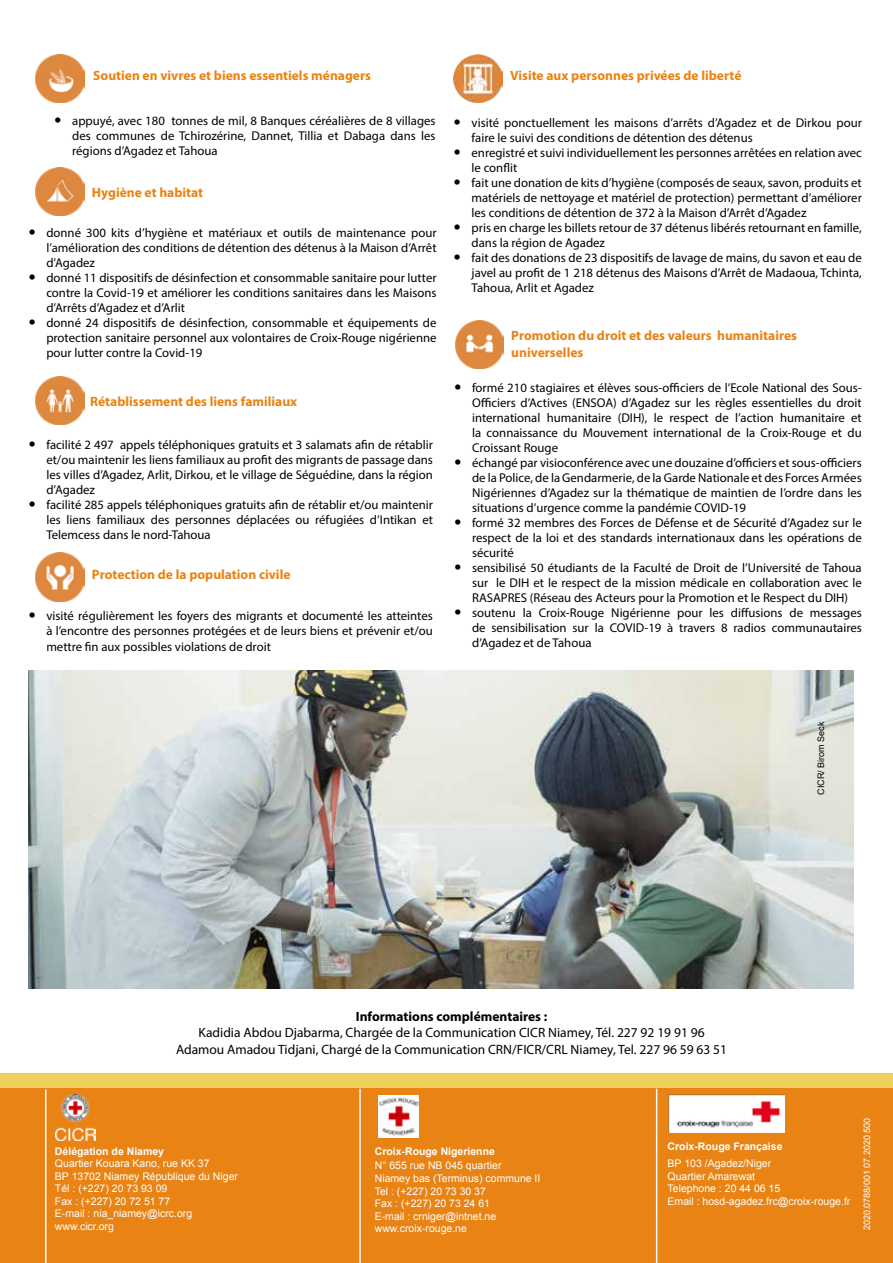
<style>
.page{position:relative;width:893px;height:1263px;background:#fff}
.page>*{position:absolute;margin:0;border:0;box-sizing:border-box;transform-origin:0 0}
.t1{font:700 13.5px/16.5px "Myriad Pro";color:#e88314}
.t2{font:13.5px/16.5px "Myriad Pro";color:#000;text-align:center}
.t3{font:700 13.5px "Myriad Pro";color:#000}
.t4{font:12.75px/15px "Myriad Pro";color:#000}
.t5{font:10.5px/12.6px "Arial";color:#fff}
.t6{font:700 10.5px "Arial";color:#fff}
.t7{font:9px "Arial";color:#fff}
.t8{font:9px "Arial";color:#000}
</style>
<div class="page">
<div style="left:0;top:1073px;width:893px;height:15px;background:#eed15d"></div>
<div style="left:0;top:1088px;width:893px;height:175px;background:#e88314"></div>
<img style="left:36px;top:376px;width:48px;height:49px">
<img style="left:36px;top:54px;width:48px;height:49px">
<img style="left:455px;top:320px;width:49px;height:49px">
<img style="left:55px;top:1095px;width:40px;height:46px">
<img style="left:378px;top:1095px;width:40px;height:43px">
<hr style="left:359px;top:1089px;width:2px;height:174px;background:#fff">
<hr style="left:45px;top:1089px;width:1px;height:174px;background:#fff">
<hr style="left:656px;top:1089px;width:1px;height:174px;background:#fff">
<img style="left:669px;top:1094px;width:116px;height:39px">
<img style="left:36px;top:553px;width:48px;height:48px">
<img style="left:36px;top:167px;width:48px;height:49px">
<img style="left:28px;top:671px;width:825px;height:317px">
<img style="left:454px;top:54px;width:48px;height:49px">
<p class="t1" style="left:93px;top:67px;width:279px">Soutien en vivres et biens essentiels ménagers</p>
<p class="t4" style="left:72px;top:113px;width:365px;text-align:justify">appuyé, avec 180 tonnes de mil, 8 Banques céréalières de 8 villages des communes de Tchirozérine, Dannet, Tillia et Dabaga dans les régions d’Agadez et Tahoua</p>
<p class="t1" style="left:92px;top:184px;width:113px">Hygiène et habitat</p>
<p class="t4" style="left:46px;top:225px;width:392px">donné 300 kits d’hygiène et matériaux et outils de maintenance pour l’amélioration des conditions de détention des détenus à la Maison d’Arrêt d’Agadez<br>donné 11 dispositifs de désinfection et consommable sanitaire pour lutter contre la Covid-19 et améliorer les conditions sanitaires dans les Maisons d’Arrêts d’Agadez et d’Arlit<br>donné 24 dispositifs de désinfection, consommable et équipements de protection sanitaire personnel aux volontaires de Croix-Rouge nigérienne pour lutter contre la Covid-19</p>
<p class="t1" style="left:90px;top:393px;width:209px">Rétablissement des liens familiaux</p>
<p class="t4" style="left:46px;top:437px;width:388px">facilité 2 497 appels téléphoniques gratuits et 3 salamats afin de rétablir et/ou maintenir les liens familiaux au profit des migrants de passage dans les villes d’Agadez, Arlit, Dirkou, et le village de Séguédine, dans la région d’Agadez<br>facilité 285 appels téléphoniques gratuits afin de rétablir et/ou maintenir les liens familiaux des personnes déplacées ou réfugiées d’Intikan et Telemcess dans le nord-Tahoua</p>
<p class="t1" style="left:92px;top:565px;width:200px">Protection de la population civile</p>
<p class="t4" style="left:46px;top:608px;width:388px;text-align:justify">visité régulièrement les foyers des migrants et documenté les atteintes à l’encontre des personnes protégées et de leurs biens et prévenir et/ou mettre fin aux possibles violations de droit</p>
<p class="t1" style="left:510px;top:66px;width:233px">Visite aux personnes privées de liberté</p>
<p class="t4" style="left:472px;top:115px;width:392px">visité ponctuellement les maisons d’arrêts d’Agadez et de Dirkou pour faire le suivi des conditions de détention des détenus<br>enregistré et suivi individuellement les personnes arrêtées en relation avec le conflit<br>fait une donation de kits d’hygiène (composés de seaux, savon, produits et matériels de nettoyage et matériel de protection) permettant d’améliorer les conditions de détention de 372 à la Maison d’Arrêt d’Agadez<br>pris en charge les billets retour de 37 détenus libérés retournant en famille, dans la région de Agadez<br>fait des donations de 23 dispositifs de lavage de mains, du savon et eau de javel au profit de 1 218 détenus des Maisons d’Arrêt de Madaoua, Tchinta, Tahoua, Arlit et Agadez</p>
<p class="t1" style="left:511px;top:327px;width:287px">Promotion du droit et des valeurs humanitaires universelles</p>
<p class="t4" style="left:472px;top:380px;width:391px">formé 210 stagiaires et élèves sous-officiers de l’Ecole National des Sous-Officiers d’Actives (ENSOA) d’Agadez sur les règles essentielles du droit international humanitaire (DIH), le respect de l’action humanitaire et la connaissance du Mouvement international de la Croix-Rouge et du Croissant Rouge<br>échangé par visioconférence avec une douzaine d’officiers et sous-officiers de la Police, de la Gendarmerie, de la Garde Nationale et des Forces Armées Nigériennes d’Agadez sur la thématique de maintien de l’ordre dans les situations d’urgence comme la pandémie COVID-19<br>formé 32 membres des Forces de Défense et de Sécurité d’Agadez sur le respect de la loi et des standards internationaux dans les opérations de sécurité<br>sensibilisé 50 étudiants de la Faculté de Droit de l’Université de Tahoua sur le DIH et le respect de la mission médicale en collaboration avec le RASAPRES (Réseau des Acteurs pour la Promotion et le Respect du DIH) soutenu la Croix-Rouge Nigérienne pour les diffusions de messages de sensibilisation sur la COVID-19 à travers 8 radios communautaires d’Agadez et de Tahoua</p>
<p class="t8" style="left:815px;top:795px;width:75px;rotate:-90deg">CICR/ Birom Seck</p>
<p class="t3" style="left:356px;top:1007px;width:193px">Informations complémentaires :</p>
<p class="t2" style="left:176px;top:1024px;width:553px">Kadidia Abdou Djabarma, Chargée de la Communication CICR Niamey, Tél. 227 92 19 91 96<br>Adamou Amadou Tidjani, Chargé de la Communication CRN/FICR/CRL Niamey, Tel. 227 96 59 63 51</p>
<p class="t6" style="left:55px;top:1144px;width:111px">Délégation de Niamey</p>
<p class="t6" style="left:375px;top:1144px;width:122px">Croix-Rouge Nigerienne</p>
<p class="t5" style="left:55px;top:1157px;width:185px">Quartier Kouara Kano, rue KK 37<br>BP 13702 Niamey République du Niger<br>Tél : (+227) 20 73 93 09<br>Fax : (+227) 20 72 51 77<br>E-mail : nia_niamey@icrc.org www.cicr.org</p>
<p class="t5" style="left:375px;top:1159px;width:167px">N° 655 rue NB 045 quartier<br>Niamey bas (Terminus) commune II<br>Tel : (+227) 20 73 30 37<br>Fax : (+227) 20 73 24 61<br>E-mail : crniger@intnet.ne www.croix-rouge.ne</p>
<p class="t6" style="left:668px;top:1139px;width:116px">Croix-Rouge Française</p>
<p class="t5" style="left:668px;top:1157px;width:184px">BP 103 /Agadez/Niger<br>Quartier Amarewat<br>Telephone : 20 44 06 15<br>Email : hosd-agadez.frc@croix-rouge.fr</p>
<p class="t7" style="left:861px;top:1230px;width:114px;rotate:-90deg">2020.0788/001 07.2020 500</p>
</div>
